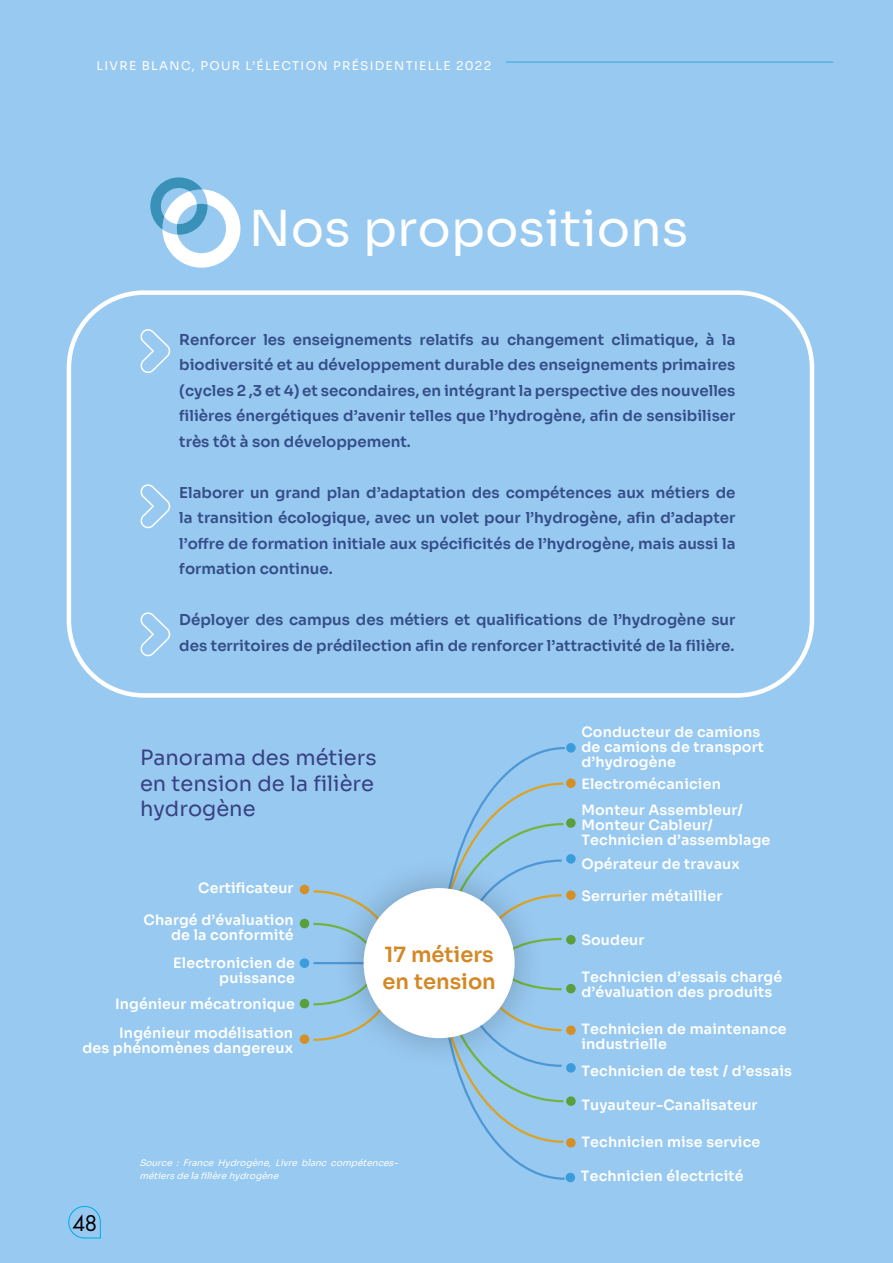
<style>
.page{position:relative;width:893px;height:1263px;background:#98c9f1}
.page>*{position:absolute;margin:0;border:0;box-sizing:border-box;transform-origin:0 0}
.t1{font:49.5px "Sora";color:#fff}
.t2{font:21px/25.5px "Sora";color:#384181}
.t3{font:21px/27px "Sora";color:#d48824}
.t4{font:21px "Futura";color:#000}
.t5{font:15px/25.5px "Sora";color:#344d87;text-align:justify}
.t6{font:14.25px/15px "Sora";letter-spacing:.01em;color:#fff}
.t7{font:12px "Sora";letter-spacing:.11em;color:#fff}
.t8{font:italic 9px/13.5px "Sora";color:#fff}
</style>
<div class="page">
<svg style="left:140px;top:329px;width:31px;height:44px"></svg>
<svg style="left:140px;top:484px;width:31px;height:45px"></svg>
<svg style="left:140px;top:612px;width:31px;height:45px"></svg>
<div style="left:67px;top:290px;width:747px;height:408px;border:4px solid #fff;border-radius:75px"></div>
<svg style="left:313px;top:890px;width:17px;height:151px"></svg>
<hr style="left:313px;top:962px;width:64px;height:2px;background:#4e97d5">
<div style="left:300px;top:885px;width:9px;height:9px;background:#d68f24;border-radius:50%"></div>
<div style="left:566px;top:890px;width:10px;height:10px;background:#d68f24;border-radius:50%"></div>
<div style="left:566px;top:778px;width:10px;height:10px;background:#d68f24;border-radius:50%"></div>
<div style="left:566px;top:854px;width:10px;height:10px;background:#3a9cdd;border-radius:50%"></div>
<div style="left:566px;top:743px;width:10px;height:10px;background:#3a9cdd;border-radius:50%"></div>
<div style="left:300px;top:919px;width:9px;height:9px;background:#5a9f3b;border-radius:50%"></div>
<div style="left:566px;top:935px;width:10px;height:9px;background:#5a9f3b;border-radius:50%"></div>
<div style="left:566px;top:818px;width:10px;height:10px;background:#5a9f3b;border-radius:50%"></div>
<div style="left:300px;top:958px;width:9px;height:10px;background:#3a9cdd;border-radius:50%"></div>
<div style="left:300px;top:999px;width:9px;height:9px;background:#5a9f3b;border-radius:50%"></div>
<div style="left:566px;top:984px;width:10px;height:9px;background:#5a9f3b;border-radius:50%"></div>
<div style="left:566px;top:1096px;width:10px;height:10px;background:#5a9f3b;border-radius:50%"></div>
<div style="left:300px;top:1034px;width:9px;height:10px;background:#d68f24;border-radius:50%"></div>
<div style="left:566px;top:1025px;width:10px;height:10px;background:#d68f24;border-radius:50%"></div>
<div style="left:566px;top:1138px;width:10px;height:9px;background:#d68f24;border-radius:50%"></div>
<div style="left:566px;top:1063px;width:10px;height:10px;background:#3a9cdd;border-radius:50%"></div>
<svg style="left:457px;top:746px;width:110px;height:435px"></svg>
<div style="left:330px;top:855px;width:218px;height:216px;background:#000;opacity:.25"></div>
<div style="left:364px;top:888px;width:151px;height:150px;background:#fff;border-radius:50%"></div>
<svg style="left:150px;top:177px;width:90px;height:91px"></svg>
<div style="left:566px;top:1173px;width:9px;height:9px;background:#3a9cdd;border-radius:50%"></div>
<hr style="left:506px;top:62px;width:327px;height:1px;background:#3aa6d8">
<svg style="left:68px;top:1206px;width:33px;height:33px"></svg>
<p class="t7" style="left:97px;top:55px;width:396px">LIVRE BLANC, POUR L’ÉLECTION PRÉSIDENTIELLE 2022</p>
<h1 class="t1" style="left:249px;top:188px;width:441px">Nos propositions</h1>
<p class="t5" style="left:179px;top:325px;width:558px">Renforcer les enseignements relatifs au changement climatique, à la biodiversité et au développement durable des enseignements primaires (cycles 2 ,3 et 4) et secondaires, en intégrant la perspective des nouvelles filières énergétiques d’avenir telles que l’hydrogène, afin de sensibiliser très tôt à son développement.</p>
<p class="t5" style="left:179px;top:478px;width:558px">Elaborer un grand plan d’adaptation des compétences aux métiers de la transition écologique, avec un volet pour l’hydrogène, afin d’adapter l’offre de formation initiale aux spécificités de l’hydrogène, mais aussi la formation continue.</p>
<p class="t5" style="left:179px;top:606px;width:558px">Déployer des campus des métiers et qualifications de l’hydrogène sur des territoires de prédilection afin de renforcer l’attractivité de la filière.</p>
<h2 class="t2" style="left:140px;top:743px;width:238px">Panorama des métiers en tension de la filière hydrogène</h2>
<p class="t6" style="left:198px;top:879px;width:97px">Certificateur</p>
<p class="t6" style="left:144px;top:911px;width:152px;text-align:right">Chargé d’évaluation de la conformité</p>
<p class="t6" style="left:173px;top:954px;width:123px;text-align:right">Electronicien de puissance</p>
<p class="t6" style="left:115px;top:995px;width:181px">Ingénieur mécatronique</p>
<p class="t6" style="left:82px;top:1024px;width:212px;text-align:right">Ingénieur modélisation<br>des phénomènes dangereux</p>
<h2 class="t3" style="left:382px;top:939px;width:115px">17 métiers en tension</h2>
<h2 class="t4" style="left:73px;top:1209px;width:27px">48</h2>
<p class="t8" style="left:139px;top:1155px;width:264px">Source : France Hydrogène, Livre blanc compétences&shy;métiersdelafilièrehydrogène</p>
<p class="t6" style="left:581px;top:723px;width:184px">Conducteur de camions de camions de transport d’hydrogène</p>
<p class="t6" style="left:581px;top:775px;width:141px">Electromécanicien</p>
<p class="t6" style="left:581px;top:801px;width:190px">Monteur Assembleur/<br>Monteur Cableur/<br>Technicien d’assemblage</p>
<p class="t6" style="left:581px;top:855px;width:160px">Opérateur de travaux</p>
<p class="t6" style="left:581px;top:887px;width:142px">Serrurier métaillier</p>
<p class="t6" style="left:581px;top:931px;width:65px">Soudeur</p>
<p class="t6" style="left:581px;top:968px;width:202px">Technicien d’essais chargé d’évaluation des produits</p>
<p class="t6" style="left:581px;top:1020px;width:207px">Technicien de maintenance industrielle</p>
<p class="t6" style="left:581px;top:1062px;width:212px">Technicien de test / d’essais</p>
<p class="t6" style="left:581px;top:1096px;width:178px">Tuyauteur-Canalisateur</p>
<p class="t6" style="left:581px;top:1133px;width:180px">Technicien mise service</p>
<p class="t6" style="left:581px;top:1167px;width:164px">Technicien électricité</p>
</div>
